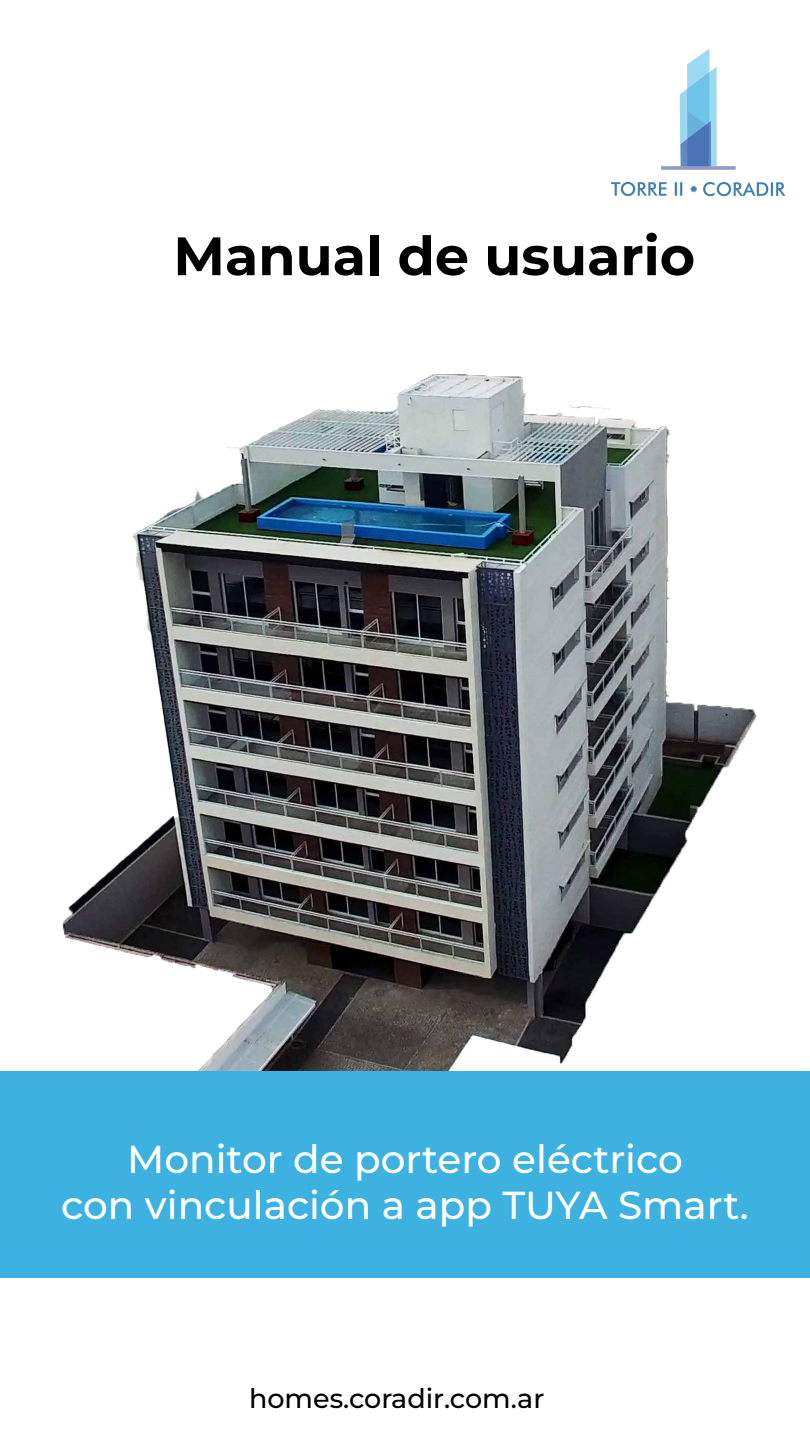
<style>
.page{position:relative;width:810px;height:1440px;background:#fff}
.page>*{position:absolute;margin:0;border:0;box-sizing:border-box;transform-origin:0 0}
.t1{font:700 54px "Montserrat";color:#000}
.t2{font:500 39px/46.8px "Montserrat";color:#fff;text-align:center}
.t3{font:500 27px "Montserrat";color:#000}
</style>
<div class="page">
<img style="left:62px;top:374px;width:695px;height:697px">
<div style="left:0;top:1071px;width:810px;height:206px;background:#3db1e0"></div>
<svg style="left:661px;top:49px;width:74px;height:121px"></svg>
<svg style="left:691px;top:186px;width:6px;height:6px"></svg>
<svg style="left:611px;top:182px;width:71px;height:14px"></svg>
<svg style="left:703px;top:182px;width:82px;height:14px"></svg>
<h1 class="t1" style="left:173px;top:220px;width:523px">Manual de usuario</h1>
<p class="t2" style="left:61px;top:1134px;width:689px">Monitor de portero eléctrico<br>con vinculación a app TUYA Smart.</p>
<p class="t3" style="left:249px;top:1380px;width:297px">homes.coradir.com.ar</p>
</div>
